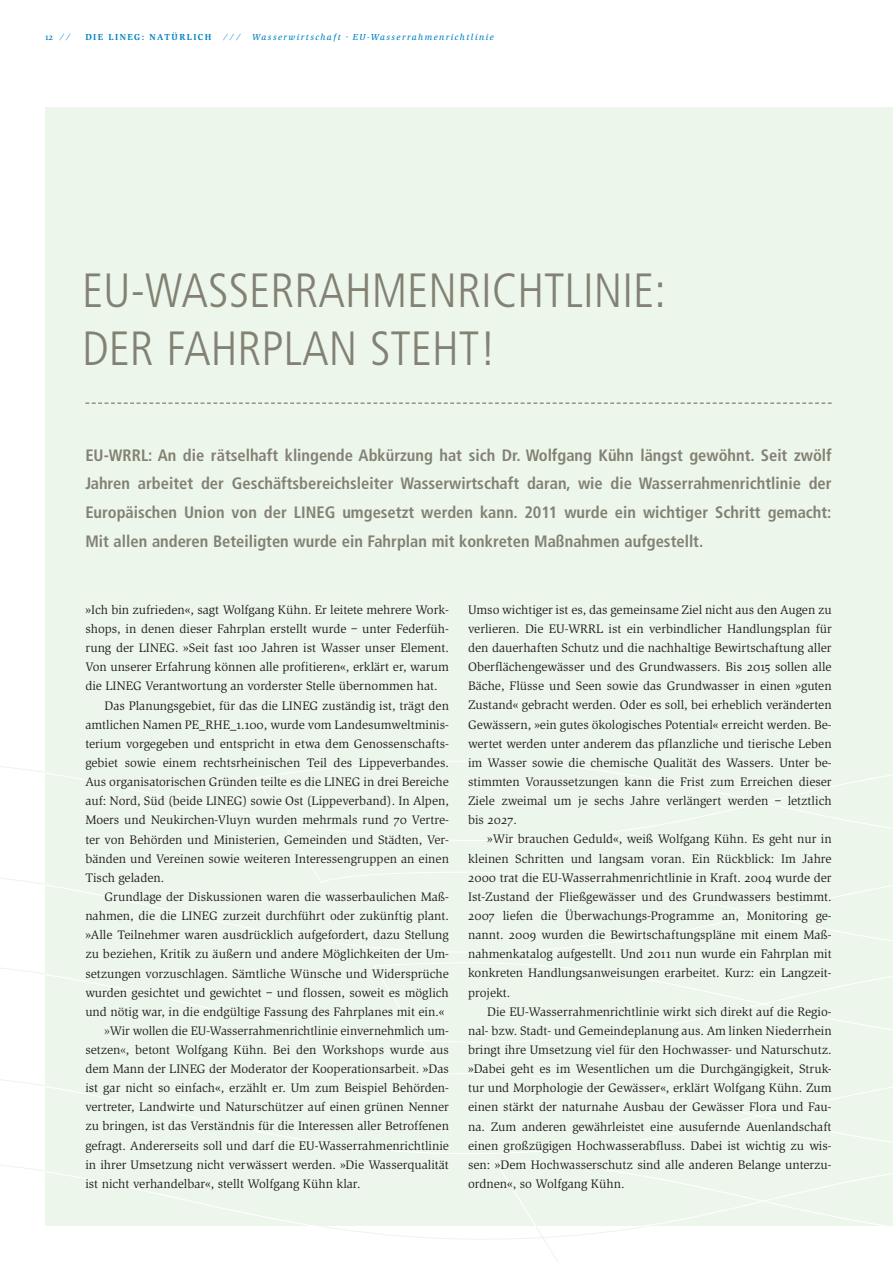
<style>
.page{position:relative;width:893px;height:1263px;background:#fff}
.page>*{position:absolute;margin:0;border:0;box-sizing:border-box;transform-origin:0 0}
.t1{font:300 condensed 48px/57.4px "Frutiger";color:#828173}
.t2{font:700 condensed 16.5px/28.7px "Frutiger";color:#828173;text-align:justify}
.t3{font:12.75px/19.2px "Slimbach";color:#231f20;text-align:justify}
.t4{font:italic 500 9px "Slimbach";letter-spacing:.16em;color:#0082c5}
.t5{font:700 9px "Slimbach";letter-spacing:.16em;color:#0082c5}
.t6{font:500 9px "Slimbach SC";color:#0082c5}
.s1{font-family:"Slimbach";font-style:italic}
.s2{font-family:"Slimbach SC";font-weight:500}
.s3{font-family:"Slimbach SC"}
.s4{font-weight:500}
</style>
<div class="page">
<div style="left:45px;top:108px;width:848px;height:1118px;background:#ecf6ea"></div>
<svg style="left:45px;top:1171px;width:270px;height:55px"></svg>
<svg style="left:372px;top:962px;width:521px;height:192px"></svg>
<svg style="left:255px;top:761px;width:638px;height:192px"></svg>
<svg style="left:493px;top:1160px;width:400px;height:103px"></svg>
<svg style="left:85px;top:402px;width:747px;height:2px"></svg>
<p class="t6" style="left:45px;top:31px;width:25px">12 <span class="s1">⁄ ⁄</span></p>
<p class="t5" style="left:85px;top:33px;width:128px">DIE LINEG: NATÜRLICH</p>
<p class="t4" style="left:225px;top:33px;width:16px">⁄ ⁄ ⁄</p>
<p class="t4" style="left:252px;top:33px;width:243px">Wasserwirtschaft · EU-Wasserrahmenrichtlinie</p>
<h1 class="t1" style="left:82px;top:266px;width:585px">EU-WASSERRAHMENRICHTLINIE:<br>DER FAHRPLAN STEHT!</h1>
<p class="t2" style="left:85px;top:442px;width:748px">EU-WRRL: An die rätselhaft klingende Abkürzung hat sich Dr. Wolfgang Kühn längst gewöhnt. Seit zwölf Jahren arbeitet der Geschäftsbereichsleiter Wasserwirtschaft daran, wie die Wasserrahmenrichtlinie der Europäischen Union von der LINEG umgesetzt werden kann. 2011 wurde ein wichtiger Schritt gemacht:<br>Mit allen anderen Beteiligten wurde ein Fahrplan mit konkreten Maßnahmen aufgestellt.</p>
<p class="t3" style="left:85px;top:601px;width:365px"><span class="s2">»</span>Ich bin zufrieden<span class="s2">«</span>, sagt Wolfgang Kühn. Er leitete mehrere Work-</p>
<p class="t3" style="left:85px;top:620px;width:365px">shops, in denen dieser Fahrplan erstellt wurde – unter Federfüh-</p>
<p class="t3" style="left:85px;top:639px;width:365px">rung der LINEG. <span class="s2">»</span>Seit fast <span class="s3">100</span> Jahren ist Wasser unser Element.</p>
<p class="t3" style="left:85px;top:658px;width:365px">Von unserer Erfahrung können alle profitieren<span class="s2">«</span>, erklärt er, warum</p>
<p class="t3" style="left:85px;top:677px;width:354px">die LINEG Verantwortung an vorderster Stelle übernommen hat.</p>
<p class="t3" style="left:105px;top:696px;width:346px">Das Planungsgebiet, für das die LINEG zuständig ist, trägt den</p>
<p class="t3" style="left:85px;top:716px;width:365px">amtlichen Namen PE_RHE_<span class="s3">1.100</span>, wurde vom Landesumweltminis-</p>
<p class="t3" style="left:85px;top:735px;width:365px">terium vorgegeben und entspricht in etwa dem Genossenschafts-</p>
<p class="t3" style="left:85px;top:754px;width:365px">gebiet sowie einem rechtsrheinischen Teil des Lippeverbandes.</p>
<p class="t3" style="left:85px;top:773px;width:365px">Aus organisatorischen Gründen teilte es die LINEG in drei Bereiche</p>
<p class="t3" style="left:85px;top:792px;width:365px">auf: Nord, Süd (beide LINEG) sowie Ost (Lippeverband). In Alpen,</p>
<p class="t3" style="left:85px;top:811px;width:365px">Moers und Neukirchen-Vluyn wurden mehrmals rund <span class="s3">70</span> Vertre-</p>
<p class="t3" style="left:85px;top:830px;width:365px">ter von Behörden und Ministerien, Gemeinden und Städten, Ver-</p>
<p class="t3" style="left:85px;top:850px;width:365px">bänden und Vereinen sowie weiteren Interessengruppen an einen</p>
<p class="t3" style="left:85px;top:869px;width:80px">Tisch geladen.</p>
<p class="t3" style="left:104px;top:888px;width:346px">Grundlage der Diskussionen waren die wasserbaulichen Maß-</p>
<p class="t3" style="left:85px;top:907px;width:365px">nahmen, die die LINEG zurzeit durchführt oder zukünftig plant.</p>
<p class="t3" style="left:85px;top:926px;width:365px"><span class="s4">»</span>Alle Teilnehmer waren ausdrücklich aufgefordert, dazu Stellung</p>
<p class="t3" style="left:85px;top:945px;width:365px">zu beziehen, Kritik zu äußern und andere Möglichkeiten der Um-</p>
<p class="t3" style="left:85px;top:964px;width:365px">setzungen vorzuschlagen. Sämtliche Wünsche und Widersprüche</p>
<p class="t3" style="left:85px;top:984px;width:365px">wurden gesichtet und gewichtet – und flossen, soweit es möglich</p>
<p class="t3" style="left:85px;top:1003px;width:361px">und nötig war, in die endgültige Fassung des Fahrplanes mit ein.<span class="s2">«</span></p>
<p class="t3" style="left:105px;top:1022px;width:346px"><span class="s3">»</span>Wir wollen die EU-Wasserrahmenrichtlinie einvernehmlich um-</p>
<p class="t3" style="left:85px;top:1041px;width:365px">setzen<span class="s3">«</span>, betont Wolfgang Kühn. Bei den Workshops wurde aus</p>
<p class="t3" style="left:85px;top:1060px;width:365px">dem Mann der LINEG der Moderator der Kooperationsarbeit. <span class="s2">»</span>Das</p>
<p class="t3" style="left:85px;top:1079px;width:365px">ist gar nicht so einfach<span class="s2">«</span>, erzählt er. Um zum Beispiel Behörden-</p>
<p class="t3" style="left:85px;top:1098px;width:365px">vertreter, Landwirte und Naturschützer auf einen grünen Nenner</p>
<p class="t3" style="left:85px;top:1117px;width:365px">zu bringen, ist das Verständnis für die Interessen aller Betroffenen</p>
<p class="t3" style="left:85px;top:1136px;width:365px">gefragt. Andererseits soll und darf die EU-Wasserrahmenrichtlinie</p>
<p class="t3" style="left:85px;top:1156px;width:365px">in ihrer Umsetzung nicht verwässert werden. <span class="s2">»</span>Die Wasserqualität</p>
<p class="t3" style="left:85px;top:1175px;width:277px">ist nicht verhandelbar<span class="s2">«</span>, stellt Wolfgang Kühn klar.</p>
<p class="t3" style="left:468px;top:601px;width:365px">Umso wichtiger ist es, das gemeinsame Ziel nicht aus den Augen zu verlieren. Die EU-WRRL ist ein verbindlicher Handlungsplan für den dauerhaften Schutz und die nachhaltige Bewirtschaftung aller Oberflächengewässer und des Grundwassers. Bis <span class="s3">2015</span> sollen alle Bäche, Flüsse und Seen sowie das Grundwasser in einen <span class="s2">»</span>guten Zustand<span class="s2">«</span> gebracht werden. Oder es soll, bei erheblich veränderten Gewässern, <span class="s2">»</span>ein gutes ökologisches Potential<span class="s2">«</span> erreicht werden. Be&shy;wertet werden unter anderem das pflanzliche und tierische Leben im Wasser sowie die chemische Qualität des Wassers. Unter be&shy;stimmten Voraussetzungen kann die Frist zum Erreichen dieser Ziele zweimal um je sechs Jahre verlängert werden – letztlich bis <span class="s3">2027</span>.</p>
<p class="t3" style="left:468px;top:830px;width:365px;text-indent:19px"><span class="s4">»</span>Wir brauchen Geduld<span class="s4">«</span>, weiß Wolfgang Kühn. Es geht nur in kleinen Schritten und langsam voran. Ein Rückblick: Im Jahre <span class="s3">2000</span> trat die EU-Wasserrahmenrichtlinie in Kraft. <span class="s3">2004</span> wurde der Ist-Zustand der Fließgewässer und des Grundwassers bestimmt.<br><span class="s3">2007</span> liefen die Überwachungs-Programme an, Monitoring ge&shy;nannt. <span class="s3">2009</span> wurden die Bewirtschaftungspläne mit einem Maß&shy;nahmenkatalog aufgestellt. Und <span class="s3">2011</span> nun wurde ein Fahrplan mit konkreten Handlungsanweisungen erarbeitet. Kurz: ein Langzeit&shy;projekt.</p>
<p class="t3" style="left:468px;top:1003px;width:365px;text-indent:19px">Die EU-Wasserrahmenrichtlinie wirkt sich direkt auf die Regio&shy;nal- bzw. Stadt- und Gemeindeplanung aus. Am linken Niederrhein bringt ihre Umsetzung viel für den Hochwasser- und Naturschutz. <span class="s4">»</span>Dabei geht es im Wesentlichen um die Durchgängigkeit, Struk&shy;tur und Morphologie der Gewässer<span class="s4">«</span>, erklärt Wolfgang Kühn. Zum einen stärkt der naturnahe Ausbau der Gewässer Flora und Fau&shy;na. Zum anderen gewährleistet eine ausufernde Auenlandschaft einen großzügigen Hochwasserabfluss. Dabei ist wichtig zu wis&shy;sen: <span class="s4">»</span>Dem Hochwasserschutz sind alle anderen Belange unterzu&shy;ordnen<span class="s4">«</span>, so Wolfgang Kühn.</p>
</div>
